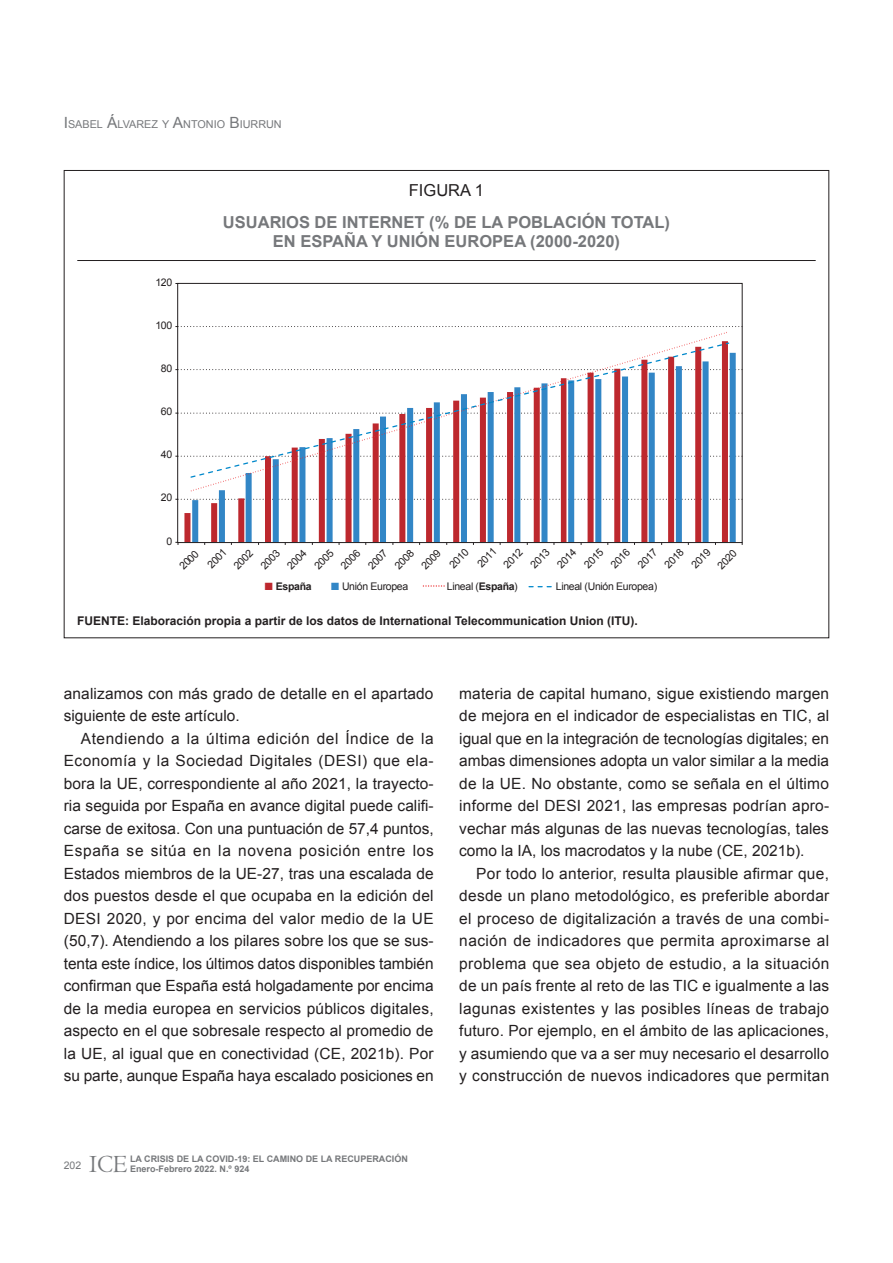
<style>
.page{position:relative;width:893px;height:1263px;background:#fff}
.page>*{position:absolute;margin:0;border:0;box-sizing:border-box;transform-origin:0 0}
.t1{font:25.5px "Centaur MT Std";color:#76787b}
.TITULO_CUADRO_FIGURA{font:700 16.5px/19.5px "Arial";color:#76787b;text-align:center}
.CUADRO-FIGURA{font:16.5px "Arial";color:#231f20}
.Texto{font:15.45px/22.5px "Arial";letter-spacing:.005em;color:#231f20;text-align:justify}
.FUENTE_CUADRO{font:700 12px "Arial";color:#231f20}
.t2{font:10.8px "Arial";color:#76787b}
.t3{font:10.5px "Arial";letter-spacing:-.03em;color:#231f20}
.t4{font:700 10.5px "Arial";letter-spacing:-.03em;color:#231f20}
.t5{font:10.5px "Arial";color:#76787b}
.t6{font:700 9px/9.8px "Arial";color:#76787b}
.s1{font-size:15.45px}
.s2{color:#bd282e}
.s3{color:#3286c6}
.s4{font-weight:700}
</style>
<div class="page">
<hr style="left:77px;top:260px;width:739px;height:1px;background:#231f20">
<svg style="left:192px;top:492px;width:544px;height:49px"></svg>
<svg style="left:175px;top:499px;width:565px;height:1px"></svg>
<svg style="left:175px;top:326px;width:565px;height:166px"></svg>
<svg style="left:190px;top:342px;width:539px;height:136px"></svg>
<div style="left:177px;top:283px;width:565px;height:260px;border:1px solid #231f20"></div>
<svg style="left:423px;top:585px;width:22px;height:2px"></svg>
<svg style="left:528px;top:586px;width:24px;height:1px"></svg>
<p class="t2" style="left:64px;top:117px;width:219px"><span class="s1">I</span>SABEL <span class="s1">Á</span>LVAREZ Y <span class="s1">A</span>NTONIO <span class="s1">B</span> I URRUN</p>
<p class="t3" style="left:155px;top:275px;width:18px">120</p>
<p class="t3" style="left:155px;top:319px;width:18px">100</p>
<p class="t3" style="left:161px;top:362px;width:13px">80</p>
<p class="t3" style="left:161px;top:405px;width:13px">60</p>
<p class="t3" style="left:161px;top:448px;width:13px">40</p>
<p class="t3" style="left:161px;top:491px;width:13px">20</p>
<p class="t3" style="left:166px;top:534px;width:7px">0</p>
<p class="CUADRO-FIGURA" style="left:409px;top:179px;width:77px">FIGURA 1</p>
<p class="TITULO_CUADRO_FIGURA" style="left:223px;top:213px;width:449px">USUARIOS DE INTERNET (% DE LA POBLACIÓN TOTAL)<br>EN ESPAÑA Y UNIÓN EUROPEA (2000-2020)</p>
<p class="t3" style="left:176px;top:563px;width:24px;rotate:-45deg">2000</p>
<p class="t3" style="left:204px;top:562px;width:24px;rotate:-45deg">2001</p>
<p class="t3" style="left:231px;top:562px;width:24px;rotate:-45deg">2002</p>
<p class="t3" style="left:258px;top:562px;width:24px;rotate:-45deg">2003</p>
<p class="t3" style="left:284px;top:562px;width:24px;rotate:-45deg">2004</p>
<p class="t3" style="left:311px;top:562px;width:24px;rotate:-45deg">2005</p>
<p class="t3" style="left:338px;top:562px;width:24px;rotate:-45deg">2006</p>
<p class="t3" style="left:365px;top:562px;width:24px;rotate:-45deg">2007</p>
<p class="t3" style="left:392px;top:562px;width:24px;rotate:-45deg">2008</p>
<p class="t3" style="left:418px;top:562px;width:24px;rotate:-45deg">2009</p>
<p class="t3" style="left:446px;top:562px;width:24px;rotate:-45deg">2010</p>
<p class="t3" style="left:474px;top:561px;width:24px;rotate:-45deg">2011</p>
<p class="t3" style="left:500px;top:561px;width:24px;rotate:-45deg">2012</p>
<p class="t3" style="left:527px;top:561px;width:24px;rotate:-45deg">2013</p>
<p class="t3" style="left:554px;top:562px;width:24px;rotate:-45deg">2014</p>
<p class="t3" style="left:581px;top:561px;width:24px;rotate:-45deg">2015</p>
<p class="t3" style="left:608px;top:562px;width:24px;rotate:-45deg">2016</p>
<p class="t3" style="left:635px;top:561px;width:24px;rotate:-45deg">2017</p>
<p class="t3" style="left:661px;top:562px;width:24px;rotate:-45deg">2018</p>
<p class="t3" style="left:688px;top:562px;width:24px;rotate:-45deg">2019</p>
<p class="t3" style="left:714px;top:562px;width:24px;rotate:-45deg">2020</p>
<p class="t4" style="left:265px;top:579px;width:48px"><span class="s2">■</span> España</p>
<p class="t3" style="left:331px;top:579px;width:79px"><span class="s3">■</span> Unión Europea</p>
<p class="t3" style="left:447px;top:579px;width:72px">Lineal (<span class="s4">España</span>)</p>
<p class="t3" style="left:556px;top:579px;width:103px">Lineal (Unión Europea)</p>
<p class="FUENTE_CUADRO" style="left:77px;top:612px;width:562px">FUENTE: Elaboración propia a partir de los datos de International Telecommunication Union (ITU).</p>
<p class="Texto" style="left:64px;top:682px;width:371px">analizamos con más grado de detalle en el apartado siguiente de este artículo.</p>
<p class="Texto" style="left:64px;top:727px;width:371px;text-indent:17px">Atendiendo a la última edición del Índice de la Economía y la Sociedad Digitales (DESI) que ela&shy;bora la UE, correspondiente al año 2021, la trayecto&shy;ria seguida por España en avance digital puede califi&shy;carse de exitosa. Con una puntuación de 57,4 puntos, España se sitúa en la novena posición entre los Estados miembros de la UE-27, tras una escalada de dos puestos desde el que ocupaba en la edición del DESI 2020, y por encima del valor medio de la UE (50,7). Atendiendo a los pilares sobre los que se sus&shy;tenta este índice, los últimos datos disponibles también confirman que España está holgadamente por encima de la media europea en servicios públicos digitales, aspecto en el que sobresale respecto al promedio de la UE, al igual que en conectividad (CE, 2021b). Por su parte, aunque España haya escalado posiciones en</p>
<p class="Texto" style="left:459px;top:682px;width:372px">materia de capital humano, sigue existiendo margen de mejora en el indicador de especialistas en TIC, al igual que en la integración de tecnologías digitales; en ambas dimensiones adopta un valor similar a la media de la UE. No obstante, como se señala en el último informe del DESI 2021, las empresas podrían apro&shy;vechar más algunas de las nuevas tecnologías, tales como la IA, los macrodatos y la nube (CE, 2021b).</p>
<p class="Texto" style="left:459px;top:862px;width:372px;text-indent:17px">Por todo lo anterior, resulta plausible afirmar que, desde un plano metodológico, es preferible abordar el proceso de digitalización a través de una combi&shy;nación de indicadores que permita aproximarse al problema que sea objeto de estudio, a la situación de un país frente al reto de las TIC e igualmente a las lagunas existentes y las posibles líneas de trabajo futuro. Por ejemplo, en el ámbito de las aplicaciones, y asumiendo que va a ser muy necesario el desarrollo y construcción de nuevos indicadores que permitan</p>
<p class="t5" style="left:64px;top:1158px;width:19px">202</p>
<h1 class="t1" style="left:89px;top:1150px;width:40px">ICE</h1>
<p class="t6" style="left:130px;top:1154px;width:279px">LA CRISIS DE LA COVID-19: EL CAMINO DE LA RECUPERACIÓN<br>Enero-Febrero 2022. N.º 924</p>
</div>
